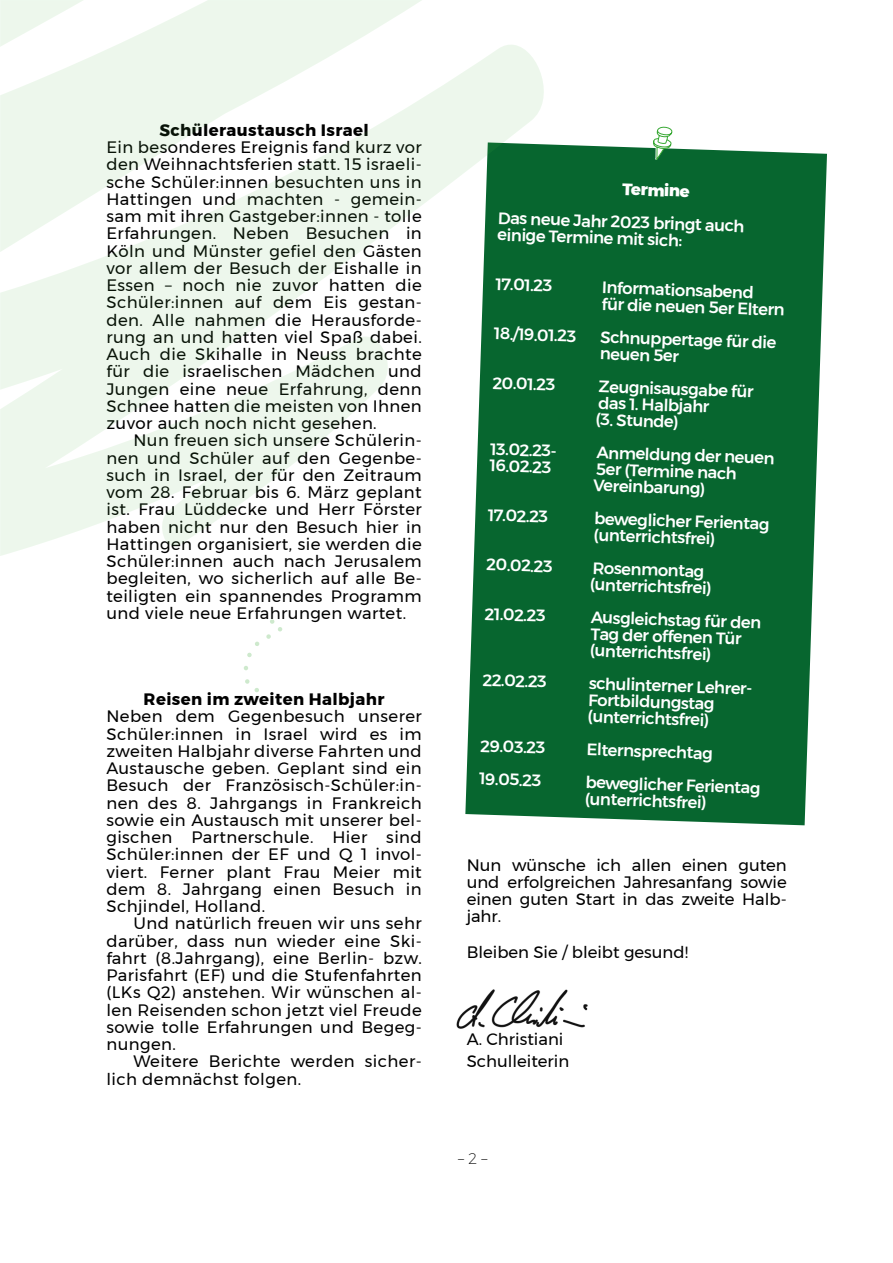
<style>
.page{position:relative;width:893px;height:1263px;background:#fff}
.page>*{position:absolute;margin:0;border:0;box-sizing:border-box;transform-origin:0 0}
.t1{font:16.5px/17.2px "Montserrat";letter-spacing:.025em;color:#000;text-align:justify}
.t2{font:500 16.5px/16.5px "Montserrat";color:#fff}
.t3{font:16.5px/21.8px "Montserrat";color:#000}
.t4{font:700 16.5px "Montserrat";letter-spacing:.025em;color:#000}
.t5{font:800 16.5px "Montserrat";color:#fff}
.t6{font:200 15px "Montserrat";color:#000}
</style>
<div class="page">
<img style="left:456px;top:989px;width:132px;height:40px">
<div style="left:465px;top:145px;width:362px;height:680px;background:#07662f"></div>
<svg style="left:0;top:0;width:571px;height:595px"></svg>
<svg style="left:651px;top:126px;width:23px;height:34px"></svg>
<svg style="left:244px;top:619px;width:39px;height:74px"></svg>
<p class="t4" style="left:159px;top:120px;width:211px">Schüleraustausch Israel</p>
<p class="t1" style="left:106px;top:139px;width:317px">Ein besonderes Ereignis fand kurz vor den Weihnachtsferien statt. 15 israeli‐ sche Schüler:innen besuchten uns in Hattingen und machten - gemein‐ sam mit ihren Gastgeber:innen - tolle Erfahrungen. Neben Besuchen in Köln und Münster gefiel den Gästen vor allem der Besuch der Eishalle in Essen – noch nie zuvor hatten die Schüler:innen auf dem Eis gestan‐ den. Alle nahmen die Herausforde‐ rung an und hatten viel Spaß dabei.<br>Auch die Skihalle in Neuss brachte für die israelischen Mädchen und Jungen eine neue Erfahrung, denn Schnee hatten die meisten von Ihnen zuvor auch noch nicht gesehen.</p>
<p class="t1" style="left:106px;top:432px;width:317px;text-indent:27px">Nun freuen sich unsere Schülerin‐ nen und Schüler auf den Gegenbe‐ such in Israel, der für den Zeitraum vom 28. Februar bis 6. März geplant ist. Frau Lüddecke und Herr Förster haben nicht nur den Besuch hier in Hattingen organisiert, sie werden die Schüler:innen auch nach Jerusalem begleiten, wo sicherlich auf alle Be‐ teiligten ein spannendes Programm und viele neue Erfahrungen wartet.</p>
<p class="t4" style="left:144px;top:689px;width:242px">Reisen im zweiten Halbjahr</p>
<p class="t1" style="left:106px;top:708px;width:317px">Neben dem Gegenbesuch unserer Schüler:innen in Israel wird es im zweiten Halbjahr diverse Fahrten und Austausche geben. Geplant sind ein Besuch der Französisch-Schüler:in‐ nen des 8. Jahrgangs in Frankreich sowie ein Austausch mit unserer bel‐ gischen Partnerschule. Hier sind Schüler:innen der EF und Q 1 invol‐ viert. Ferner plant Frau Meier mit dem 8. Jahrgang einen Besuch in Schjindel, Holland.</p>
<p class="t1" style="left:106px;top:915px;width:317px;text-indent:27px">Und natürlich freuen wir uns sehr darüber, dass nun wieder eine Ski‐ fahrt (8.Jahrgang), eine Berlin- bzw.<br>Parisfahrt (EF) und die Stufenfahrten (LKs Q2) anstehen. Wir wünschen al‐ len Reisenden schon jetzt viel Freude sowie tolle Erfahrungen und Begeg‐ nungen.</p>
<p class="t1" style="left:106px;top:1053px;width:317px;text-indent:27px">Weitere Berichte werden sicher‐ lich demnächst folgen.</p>
<p class="t5" style="left:623px;top:179px;width:69px;rotate:2deg">Termine</p>
<p class="t2" style="left:498px;top:209px;width:248px;rotate:2deg">Das neue Jahr 2023 bringt auch einige Termine mit sich:</p>
<p class="t2" style="left:496px;top:275px;width:58px;rotate:2deg">17.01.23</p>
<p class="t2" style="left:602px;top:279px;width:185px;rotate:2deg">Informationsabend<br>für die neuen 5er Eltern</p>
<p class="t2" style="left:494px;top:325px;width:84px;rotate:2deg">18./19.01.23</p>
<p class="t2" style="left:601px;top:328px;width:178px;rotate:2deg">Schnuppertage für die neuen 5er</p>
<p class="t2" style="left:493px;top:374px;width:64px;rotate:2deg">20.01.23</p>
<p class="t2" style="left:597px;top:378px;width:159px;rotate:2deg">Zeugnisausgabe für das 1. Halbjahr<br>(3. Stunde)</p>
<p class="t2" style="left:491px;top:440px;width:68px;rotate:2deg">13.02.23-</p>
<p class="t2" style="left:597px;top:444px;width:180px;rotate:2deg">Anmeldung der neuen</p>
<p class="t2" style="left:490px;top:457px;width:63px;rotate:2deg">16.02.23</p>
<p class="t2" style="left:594px;top:460px;width:145px;rotate:2deg">5er (Termine nach<br>Vereinbarung)</p>
<p class="t2" style="left:488px;top:506px;width:62px;rotate:2deg">17.02.23</p>
<p class="t2" style="left:595px;top:510px;width:177px;rotate:2deg">beweglicher Ferientag (unterrichtsfrei)</p>
<p class="t2" style="left:487px;top:556px;width:68px;rotate:2deg">20.02.23</p>
<p class="t2" style="left:591px;top:559px;width:123px;rotate:2deg">Rosenmontag (unterrichtsfrei)</p>
<p class="t2" style="left:485px;top:605px;width:62px;rotate:2deg">21.02.23</p>
<p class="t2" style="left:591px;top:609px;width:172px;rotate:2deg">Ausgleichstag für den<br>Tag der offenen Tür (unterrichtsfrei)</p>
<p class="t2" style="left:483px;top:671px;width:66px;rotate:2deg">22.02.23</p>
<p class="t2" style="left:589px;top:675px;width:165px;rotate:2deg">schulinterner Lehrer-<br>Fortbildungstag (unterrichtsfrei)</p>
<p class="t2" style="left:481px;top:737px;width:67px;rotate:2deg">29.03.23</p>
<p class="t2" style="left:587px;top:741px;width:128px;rotate:2deg">Elternsprechtag</p>
<p class="t2" style="left:480px;top:770px;width:64px;rotate:2deg">19.05.23</p>
<p class="t2" style="left:586px;top:774px;width:177px;rotate:2deg">beweglicher Ferientag (unterrichtsfrei)</p>
<p class="t1" style="left:467px;top:856px;width:322px">Nun wünsche ich allen einen guten und erfolgreichen Jahresanfang sowie einen guten Start in das zweite Halb‐ jahr.</p>
<p class="t3" style="left:467px;top:941px;width:223px">Bleiben Sie / bleibt gesund!</p>
<p class="t3" style="left:467px;top:1029px;width:104px">A. Christiani<br>Schulleiterin</p>
<p class="t6" style="left:458px;top:1150px;width:31px">–2–</p>
</div>
